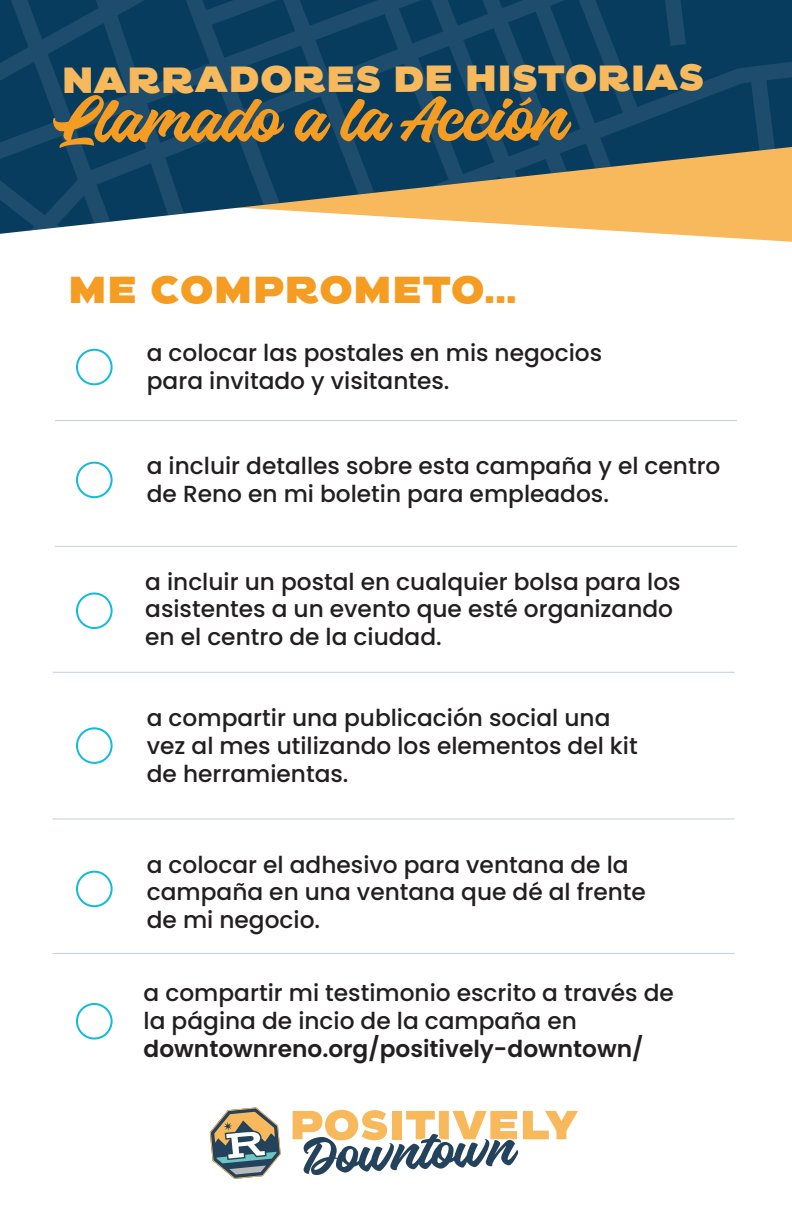
<style>
.page{position:relative;width:792px;height:1224px;background:#fff}
.page>*{position:absolute;margin:0;border:0;box-sizing:border-box;transform-origin:0 0}
.t1{font:72.4px "Bhineka";color:#f59c23}
.t2{font:900 40px "CA Negroni";letter-spacing:.005em;color:#f59c23}
.t3{font:900 38.6px "CA Negroni";letter-spacing:-.005em;color:#f7b95c}
.t4{font:500 23.2px/28px "Poppins";color:#231f20}
.s1{font-weight:600}
</style>
<div class="page">
<svg style="left:0;top:0;width:792px;height:234px;background:#3a5a69"></svg>
<hr style="left:55px;top:420px;width:682px;height:1px;background:#083c5f">
<hr style="left:55px;top:546px;width:682px;height:1px;background:#083c5f">
<hr style="left:53px;top:672px;width:682px;height:1px;background:#083c5f">
<hr style="left:53px;top:819px;width:682px;height:1px;background:#083c5f">
<hr style="left:53px;top:953px;width:682px;height:1px;background:#083c5f">
<svg style="left:210px;top:1107px;width:71px;height:72px"></svg>
<svg style="left:293px;top:1110px;width:285px;height:65px"></svg>
<div style="left:76px;top:349px;width:37px;height:36px;border:2px solid #11bbdc;border-radius:50%"></div>
<div style="left:76px;top:462px;width:37px;height:36px;border:2px solid #11bbdc;border-radius:50%"></div>
<div style="left:76px;top:592px;width:37px;height:37px;border:2px solid #11bbdc;border-radius:50%"></div>
<div style="left:76px;top:727px;width:37px;height:37px;border:2px solid #11bbdc;border-radius:50%"></div>
<div style="left:76px;top:871px;width:37px;height:36px;border:2px solid #11bbdc;border-radius:50%"></div>
<div style="left:76px;top:1003px;width:37px;height:37px;border:2px solid #11bbdc;border-radius:50%"></div>
<p class="t3" style="left:62px;top:50px;width:644px">NARRADORES DE HISTORIAS</p>
<p class="t1" style="left:62px;top:83px;width:506px">Llamado a la Acción</p>
<p class="t2" style="left:68px;top:260px;width:450px">ME COMPROMETO...</p>
<p class="t4" style="left:147px;top:339px;width:457px">a colocar las postales en mis negocios para invitado y visitantes.</p>
<p class="t4" style="left:147px;top:452px;width:575px">a incluir detalles sobre esta campaña y el centro de Reno en mi boletin para empleados.</p>
<p class="t4" style="left:145px;top:568px;width:537px">a incluir un postal en cualquier bolsa para los asistentes a un evento que esté organizando en el centro de la ciudad.</p>
<p class="t4" style="left:147px;top:704px;width:492px">a compartir una publicación social una vez al mes utilizando los elementos del kit de herramientas.</p>
<p class="t4" style="left:147px;top:851px;width:501px">a colocar el adhesivo para ventana de la campaña en una ventana que dé al frente de mi negocio.</p>
<p class="t4" style="left:144px;top:979px;width:532px">a compartir mi testimonio escrito a través de la página de incio de la campaña en <span class="s1">downtownreno.org/positively-downtown/</span></p>
</div>
